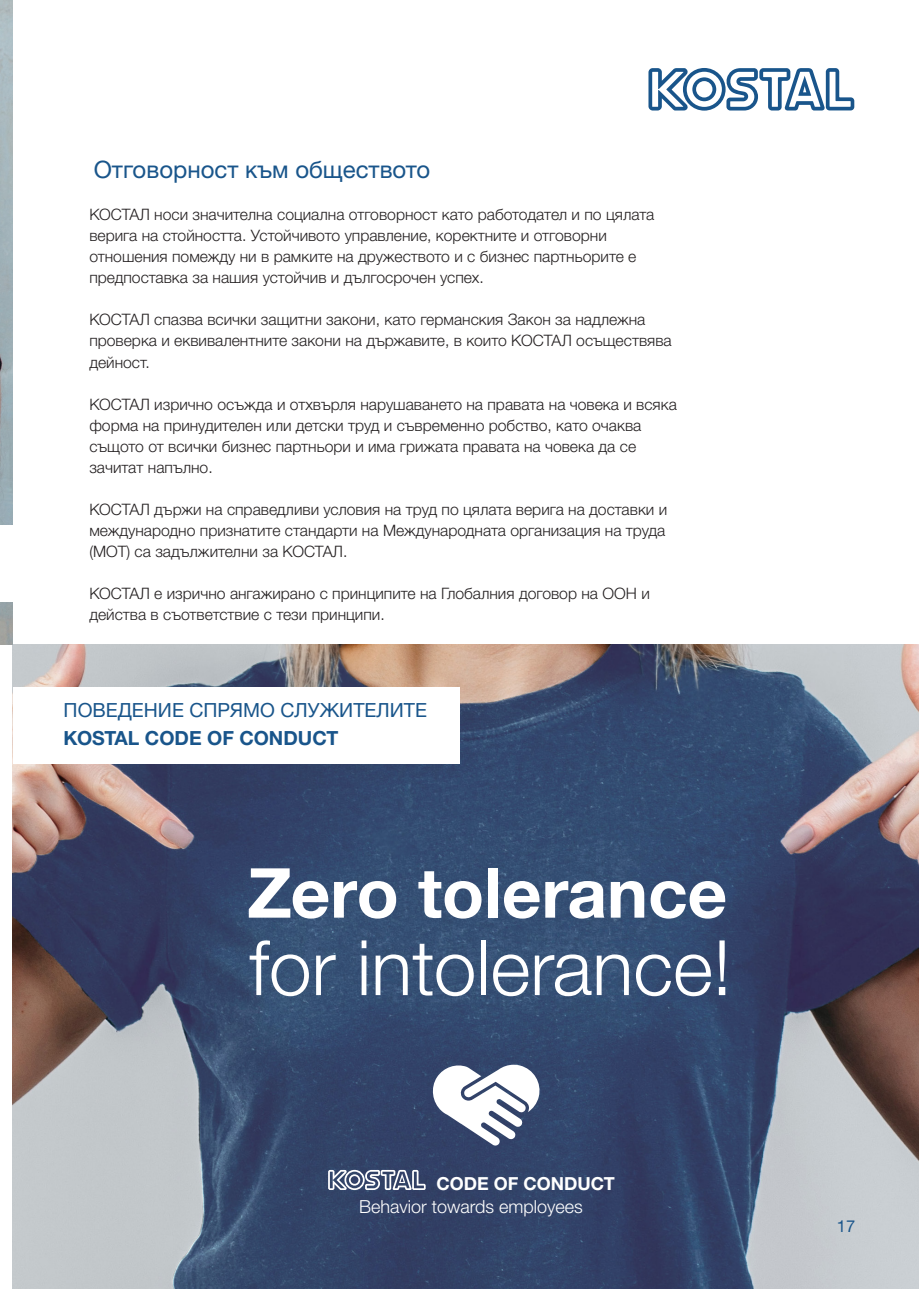
<style>
.page{position:relative;width:919px;height:1289px;background:#fff}
.page>*{position:absolute;margin:0;border:0;box-sizing:border-box;transform-origin:0 0}
.typo_shirts{font:300 76.5px "Helvetica Neue LTW1 G";color:#fff}
.typo_shirts-2{font:700 69px "Helvetica Neue LTW1 G";color:#fff}
.fliesstext{font:24px "Helvetica Neue LTW1 G";color:#19558b}
.t1{font:19.5px "Helvetica Neue LTW1 G";color:#19558b}
.t2{font:700 19.5px "Helvetica Neue LTW1 G";color:#19558b}
.t3{font:300 18px "Helvetica Neue LTW1 G";color:#fff}
.t4{font:700 18px "Helvetica Neue LTW1 G";color:#fff}
.t5{font:16.5px "Helvetica Neue LTW1 G";color:#19558b}
.fliesstext-2{font:300 15.75px/21px "Helvetica Neue LTW1 G";color:#231f20}
</style>
<div class="page">
<img style="left:13px;top:644px;width:905px;height:644px">
<svg style="left:430px;top:1062px;width:112px;height:84px"></svg>
<svg style="left:328px;top:1169px;width:97px;height:20px"></svg>
<img style="left:0;top:0;width:13px;height:644px">
<div style="left:0;top:525px;width:13px;height:76px;background:#fff"></div>
<div style="left:13px;top:687px;width:446px;height:77px;background:#fff"></div>
<svg style="left:648px;top:68px;width:206px;height:43px"></svg>
<p class="fliesstext" style="left:94px;top:155px;width:338px">Отговорност към обществото</p>
<p class="fliesstext-2" style="left:89px;top:204px;width:566px">КОСТАЛ носи значителна социална отговорност като работодател и по цялата верига на стойността. Устойчивото управление, коректните и отговорни отношения помежду ни в рамките на дружеството и с бизнес партньорите е предпоставка за нашия устойчив и дългосрочен успех.</p>
<p class="fliesstext-2" style="left:89px;top:309px;width:584px">КОСТАЛ спазва всички защитни закони, като германския Закон за надлежна проверка и еквивалентните закони на държавите, в които КОСТАЛ осъществява дейност.</p>
<p class="fliesstext-2" style="left:89px;top:393px;width:589px">КОСТАЛ изрично осъжда и отхвърля нарушаването на правата на човека и всяка форма на принудителен или детски труд и съвременно робство, като очаква същото от всички бизнес партньори и има грижата правата на човека да се зачитат напълно.</p>
<p class="fliesstext-2" style="left:89px;top:498px;width:579px;text-align:justify">КОСТАЛ държи на справедливи условия на труд по цялата верига на доставки и международно признатите стандарти на Международната организация на труда (МОТ) са задължителни за КОСТАЛ.</p>
<p class="fliesstext-2" style="left:89px;top:582px;width:562px">КОСТАЛ е изрично ангажирано с принципите на Глобалния договор на ООН и действа в съответствие с тези принципи.</p>
<p class="t1" style="left:64px;top:698px;width:365px">ПОВЕДЕНИЕ СПРЯМО СЛУЖИТЕЛИТЕ</p>
<p class="t2" style="left:64px;top:726px;width:276px">KOSTAL CODE OF CONDUCT</p>
<p class="typo_shirts-2" style="left:247px;top:850px;width:481px">Zero tolerance</p>
<p class="typo_shirts" style="left:249px;top:921px;width:483px">for intolerance!</p>
<p class="t4" style="left:436px;top:1172px;width:180px">CODE OF CONDUCT</p>
<p class="t3" style="left:359px;top:1195px;width:225px">Behavior towards employees</p>
<p class="t5" style="left:836px;top:1216px;width:20px">17</p>
</div>
